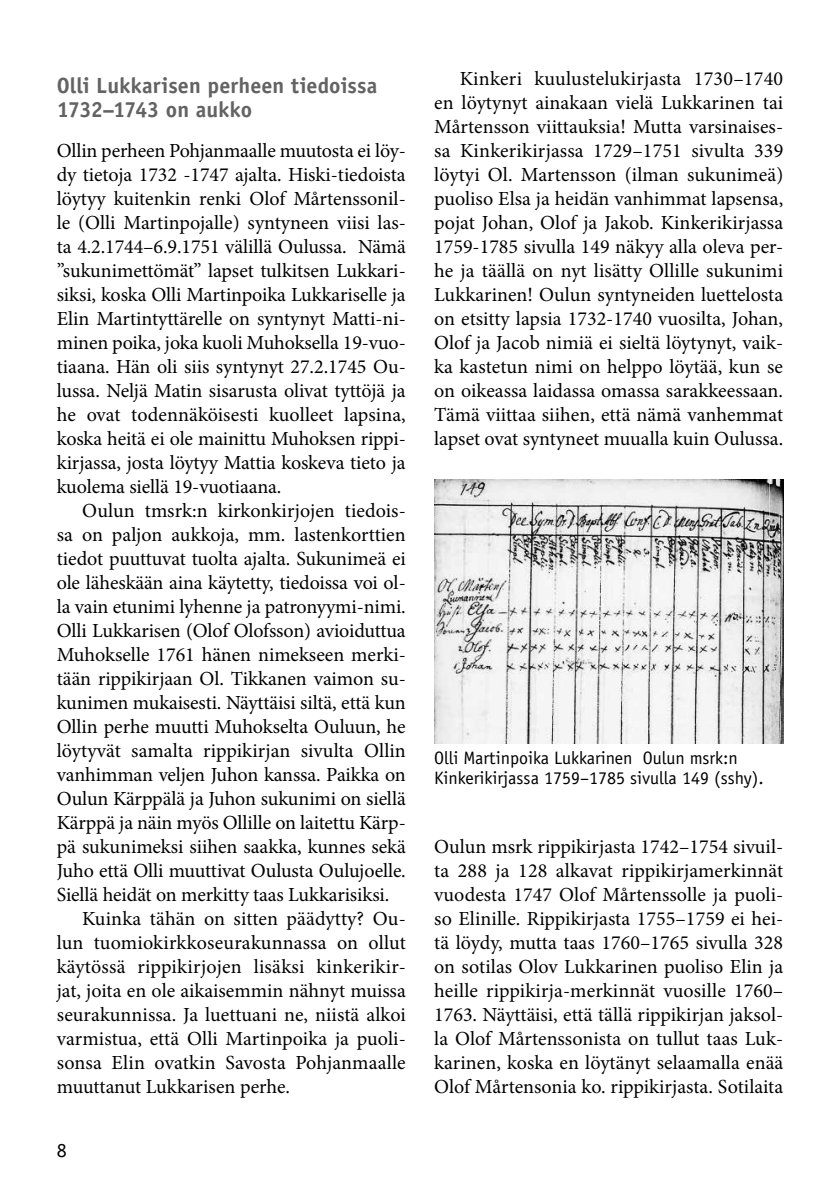
<style>
.page{position:relative;width:840px;height:1191px;background:#fff}
.page>*{position:absolute;margin:0;border:0;box-sizing:border-box;transform-origin:0 0}
.Väliotsikko{font:700 22px/24px "Officina Sans Std";color:#636363}
.Leipäteksti{font:20px/24px "Minion Pro";letter-spacing:-.005em;color:#000;text-align:justify}
.t1{font:20px "Officina Sans Std";color:#000}
.Kuvateksti{font:18px/20px "Officina Sans Std";color:#000}
</style>
<div class="page">
<img style="left:434px;top:479px;width:348px;height:265px">
<p class="Väliotsikko" style="left:57px;top:73px;width:322px">Olli Lukkarisen perheen tiedoissa<br>1732–1743 on aukko</p>
<p class="Leipäteksti" style="left:57px;top:138px;width:350px">Ollin perheen Pohjanmaalle muutosta ei löy&shy;dy tietoja 1732 -1747 ajalta. Hiski-tiedoista löytyy kuitenkin renki Olof Mårtenssonil&shy;le (Olli Martinpojalle) syntyneen viisi las&shy;ta 4.2.1744–6.9.1751 välillä Oulussa. Nämä ”sukunimettömät” lapset tulkitsen Lukkari&shy;siksi, koska Olli Martinpoika Lukkariselle ja Elin Martintyttärelle on syntynyt Matti-ni&shy;minen poika, joka kuoli Muhoksella 19-vuo&shy;tiaana. Hän oli siis syntynyt 27.2.1745 Ou&shy;lussa. Neljä Matin sisarusta olivat tyttöjä ja he ovat todennäköisesti kuolleet lapsina, koska heitä ei ole mainittu Muhoksen rippi&shy;kirjassa, josta löytyy Mattia koskeva tieto ja kuolema siellä 19-vuotiaana.</p>
<p class="Leipäteksti" style="left:57px;top:498px;width:350px;text-indent:26px">Oulun tmsrk:n kirkonkirjojen tiedois&shy;sa on paljon aukkoja, mm. lastenkorttien tiedot puuttuvat tuolta ajalta. Sukunimeä ei ole läheskään aina käytetty, tiedoissa voi ol&shy;la vain etunimi lyhenne ja patronyymi-nimi.<br>Olli Lukkarisen (Olof Olofsson) avioiduttua Muhokselle 1761 hänen nimekseen merki&shy;tään rippikirjaan Ol. Tikkanen vaimon su&shy;kunimen mukaisesti. Näyttäisi siltä, että kun Ollin perhe muutti Muhokselta Ouluun, he löytyvät samalta rippikirjan sivulta Ollin vanhimman veljen Juhon kanssa. Paikka on Oulun Kärppälä ja Juhon sukunimi on siellä Kärppä ja näin myös Ollille on laitettu Kärp&shy;pä sukunimeksi siihen saakka, kunnes sekä Juho että Olli muuttivat Oulusta Oulujoelle.<br>Siellä heidät on merkitty taas Lukkarisiksi.</p>
<p class="Leipäteksti" style="left:57px;top:906px;width:350px;text-indent:26px">Kuinka tähän on sitten päädytty? Ou&shy;lun tuomiokirkkoseurakunnassa on ollut käytössä rippikirjojen lisäksi kinkerikir&shy;jat, joita en ole aikaisemmin nähnyt muissa seurakunnissa. Ja luettuani ne, niistä alkoi varmistua, että Olli Martinpoika ja puoli&shy;sonsa Elin ovatkin Savosta Pohjanmaalle muuttanut Lukkarisen perhe.</p>
<p class="t1" style="left:57px;top:1139px;width:11px">8</p>
<p class="Leipäteksti" style="left:434px;top:66px;width:350px;text-indent:26px">Kinkeri kuulustelukirjasta 1730–1740 en löytynyt ainakaan vielä Lukkarinen tai Mårtensson viittauksia! Mutta varsinaises&shy;sa Kinkerikirjassa 1729–1751 sivulta 339 löytyi Ol. Martensson (ilman sukunimeä) puoliso Elsa ja heidän vanhimmat lapsensa, pojat Johan, Olof ja Jakob. Kinkerikirjassa 1759-1785 sivulla 149 näkyy alla oleva per&shy;he ja täällä on nyt lisätty Ollille sukunimi Lukkarinen! Oulun syntyneiden luettelosta on etsitty lapsia 1732-1740 vuosilta, Johan, Olof ja Jacob nimiä ei sieltä löytynyt, vaik&shy;ka kastetun nimi on helppo löytää, kun se on oikeassa laidassa omassa sarakkeessaan.<br>Tämä viittaa siihen, että nämä vanhemmat lapset ovat syntyneet muualla kuin Oulussa.</p>
<p class="Kuvateksti" style="left:434px;top:748px;width:331px">Olli Martinpoika Lukkarinen Oulun msrk:n<br>Kinkerikirjassa 1759–1785 sivulla 149 (sshy).</p>
<p class="Leipäteksti" style="left:434px;top:834px;width:350px">Oulun msrk rippikirjasta 1742–1754 sivuil&shy;ta 288 ja 128 alkavat rippikirjamerkinnät vuodesta 1747 Olof Mårtenssolle ja puoli&shy;so Elinille. Rippikirjasta 1755–1759 ei hei&shy;tä löydy, mutta taas 1760–1765 sivulla 328 on sotilas Olov Lukkarinen puoliso Elin ja heille rippikirja-merkinnät vuosille 1760– 1763. Näyttäisi, että tällä rippikirjan jaksol&shy;la Olof Mårtenssonista on tullut taas Luk&shy;karinen, koska en löytänyt selaamalla enää Olof Mårtensonia ko. rippikirjasta. Sotilaita</p>
</div>
